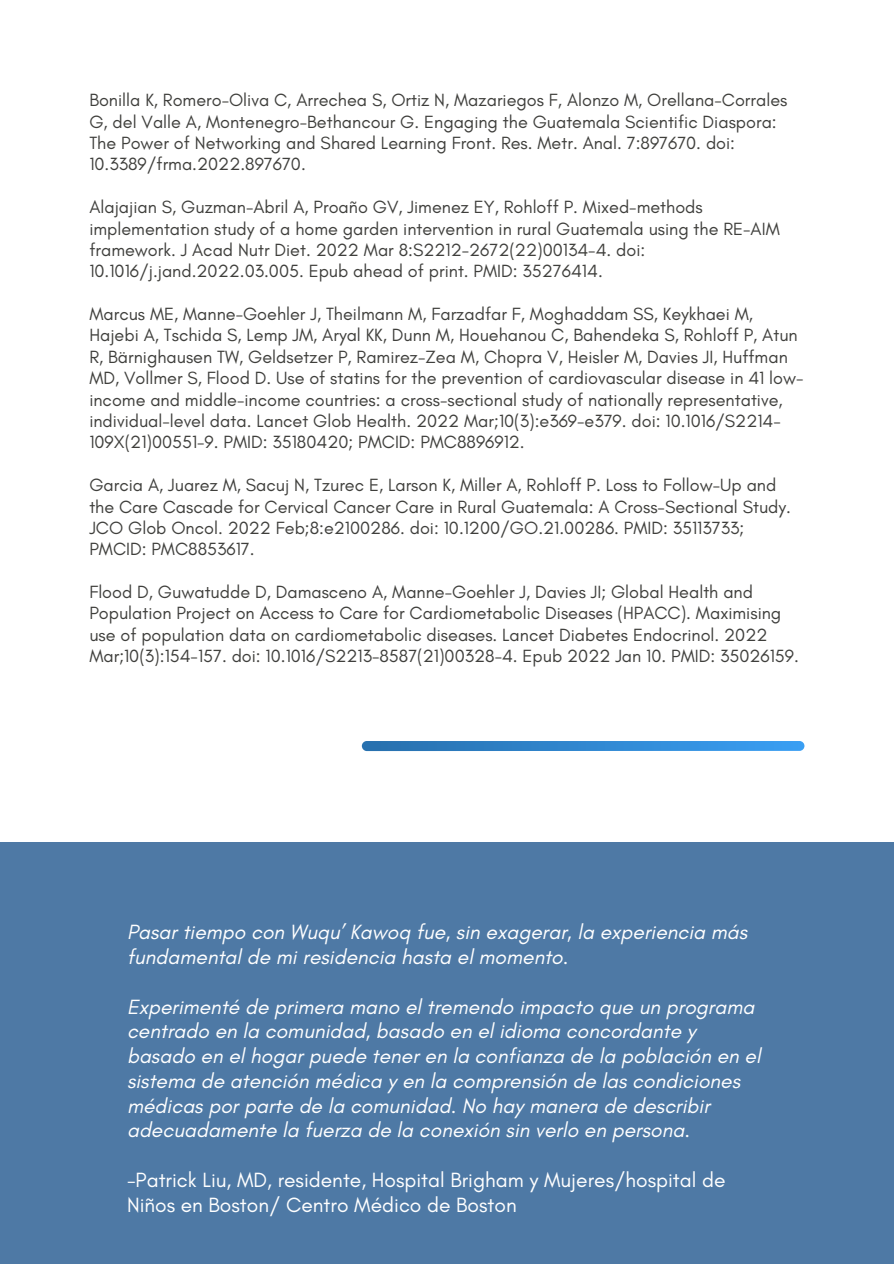
<style>
.page{position:relative;width:894px;height:1264px;background:#fff}
.page>*{position:absolute;margin:0;border:0;box-sizing:border-box;transform-origin:0 0}
.t1{font:italic 21px/24.8px "Glacial Indifference";color:#fff}
.t2{font:21px/24.8px "Glacial Indifference";color:#fff}
.t3{font:18px/21.3px "Glacial Indifference";color:#3f3f3c}
</style>
<div class="page">
<svg style="left:362px;top:741px;width:442px;height:10px;background:#3187d0"></svg>
<div style="left:0;top:842px;width:893px;height:421px;background:#4e79a5"></div>
<p class="t3" style="left:89px;top:89px;width:699px">Bonilla K, Romero-Oliva C, Arrechea S, Ortiz N, Mazariegos F, Alonzo M, Orellana-Corrales G, del Valle A, Montenegro-Bethancour G. Engaging the Guatemala Scientific Diaspora:<br>The Power of Networking and Shared Learning Front. Res. Metr. Anal. 7:897670. doi:<br>10.3389/frma.2022.897670.</p>
<p class="t3" style="left:89px;top:196px;width:691px">Alajajian S, Guzman-Abril A, Proaño GV, Jimenez EY, Rohloff P. Mixed-methods implementation study of a home garden intervention in rural Guatemala using the RE-AIM framework. J Acad Nutr Diet. 2022 Mar 8:S2212-2672(22)00134-4. doi:<br>10.1016/j.jand.2022.03.005. Epub ahead of print. PMID: 35276414.</p>
<p class="t3" style="left:89px;top:303px;width:715px">Marcus ME, Manne-Goehler J, Theilmann M, Farzadfar F, Moghaddam SS, Keykhaei M, Hajebi A, Tschida S, Lemp JM, Aryal KK, Dunn M, Houehanou C, Bahendeka S, Rohloff P, Atun R, Bärnighausen TW, Geldsetzer P, Ramirez-Zea M, Chopra V, Heisler M, Davies JI, Huffman MD, Vollmer S, Flood D. Use of statins for the prevention of cardiovascular disease in 41 low&shy;income and middle-income countries: a cross-sectional study of nationally representative, individual-level data. Lancet Glob Health. 2022 Mar;10(3):e369-e379. doi: 10.1016/S2214- 109X(21)00551-9. PMID: 35180420; PMCID: PMC8896912.</p>
<p class="t3" style="left:89px;top:474px;width:703px">Garcia A, Juarez M, Sacuj N, Tzurec E, Larson K, Miller A, Rohloff P. Loss to Follow-Up and the Care Cascade for Cervical Cancer Care in Rural Guatemala: A Cross-Sectional Study.<br>JCO Glob Oncol. 2022 Feb;8:e2100286. doi: 10.1200/GO.21.00286. PMID: 35113733; PMCID: PMC8853617.</p>
<p class="t3" style="left:89px;top:581px;width:710px">Flood D, Guwatudde D, Damasceno A, Manne-Goehler J, Davies JI; Global Health and Population Project on Access to Care for Cardiometabolic Diseases (HPACC). Maximising use of population data on cardiometabolic diseases. Lancet Diabetes Endocrinol. 2022<br>Mar;10(3):154-157. doi: 10.1016/S2213-8587(21)00328-4. Epub 2022 Jan 10. PMID: 35026159.</p>
<p class="t1" style="left:127px;top:919px;width:621px">Pasar tiempo con Wuqu’ Kawoq fue, sin exagerar, la experiencia más fundamental de mi residencia hasta el momento.</p>
<p class="t1" style="left:127px;top:993px;width:635px">Experimenté de primera mano el tremendo impacto que un programa centrado en la comunidad, basado en el idioma concordante y basado en el hogar puede tener en la confianza de la población en el sistema de atención médica y en la comprensión de las condiciones médicas por parte de la comunidad. No hay manera de describir adecuadamente la fuerza de la conexión sin verlo en persona.</p>
<p class="t2" style="left:127px;top:1167px;width:599px">-Patrick Liu, MD, residente, Hospital Brigham y Mujeres/hospital de<br>Niños en Boston/ Centro Médico de Boston</p>
</div>
